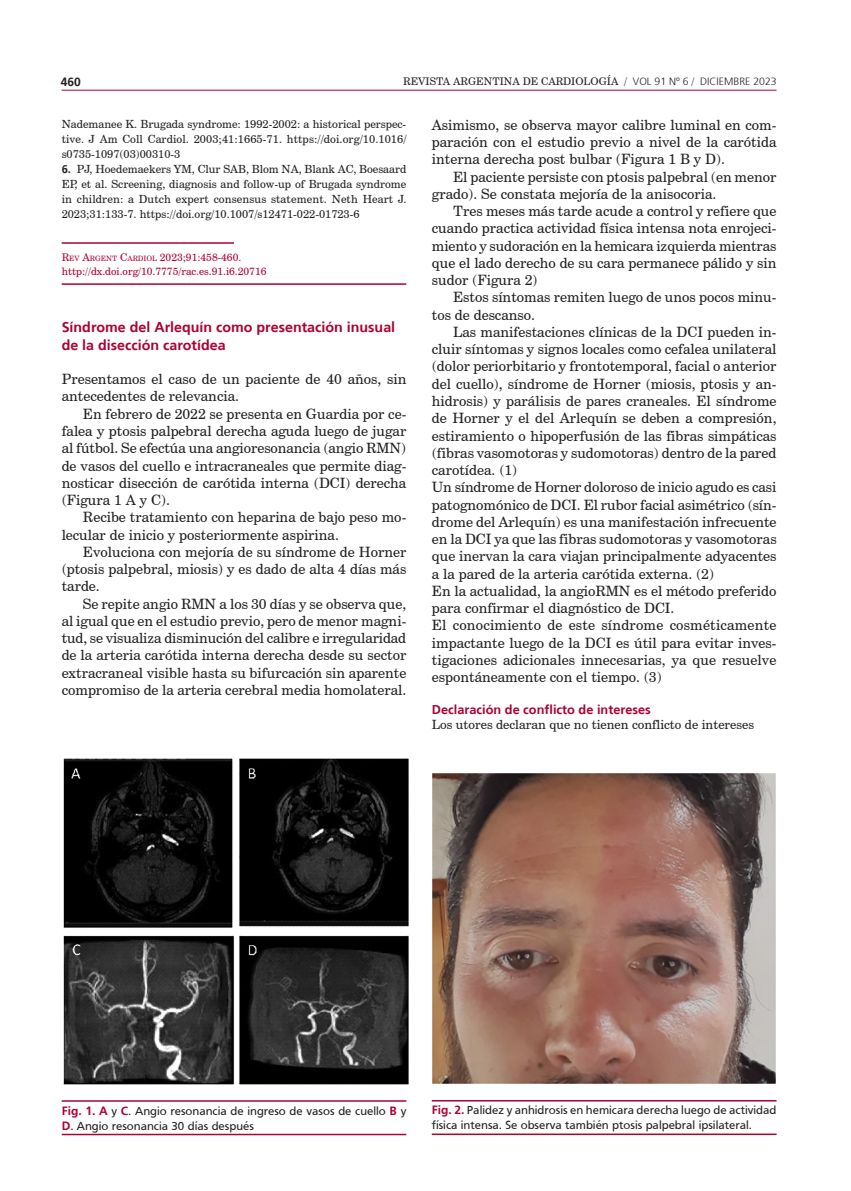
<style>
.page{position:relative;width:851px;height:1191px;background:#fff}
.page>*{position:absolute;margin:0;border:0;box-sizing:border-box;transform-origin:0 0}
.texto{font:14.25px/17.2px "Century Schoolbook BT";color:#231f20;text-align:justify}
.texto1{font:14.25px/17.2px "Century Schoolbook BT";color:#231f20}
.subtit1n{font:700 14.25px/17.2px "Frutiger";color:#ab0333}
.texto3{font:12.75px "Century Schoolbook BT";color:#231f20}
.subtit2n{font:700 12.75px "Frutiger";color:#ab0333}
.epigrafe{font:12px/15px "Frutiger";color:#231f20}
.t1{font:700 12px "Frutiger";color:#231f20}
.bibliog{font:11.25px/15px "Century Schoolbook BT";color:#231f20;text-align:justify}
.pie_-_color{font:10.5px "Century Schoolbook BT";color:#ab0333}
.t2{font:10.5px "Century Schoolbook BT";color:#231f20}
.s1{font-family:"Frutiger";font-weight:300}
.s2{font-family:"Frutiger";font-weight:700}
.s3{font-style:inherit}
.s4{font-size:7.35px}
.s5{font-weight:700;color:#ab0333}
</style>
<div class="page">
<hr style="left:62px;top:90px;width:714px;height:1px;background:#ab0333">
<hr style="left:62px;top:283px;width:344px;height:2px;background:#ab0333">
<hr style="left:62px;top:242px;width:172px;height:2px;background:#ab0333">
<img style="left:63px;top:758px;width:346px;height:326px">
<hr style="left:62px;top:1100px;width:344px;height:1px;background:#ab0333">
<hr style="left:62px;top:1133px;width:344px;height:2px;background:#ab0333">
<img style="left:432px;top:773px;width:344px;height:311px">
<hr style="left:432px;top:1100px;width:344px;height:1px;background:#ab0333">
<hr style="left:432px;top:1133px;width:344px;height:2px;background:#ab0333">
<p class="t1" style="left:61px;top:75px;width:22px">460</p>
<p class="t2" style="left:403px;top:75px;width:375px">REVISTA ARGENTINA DE CARDIOLOGÍA / <span class="s1">VOL 91 Nº 6</span> / <span class="s1">DICIEMBRE 2023</span></p>
<p class="bibliog" style="left:62px;top:116px;width:346px">Nademanee K. Brugada syndrome: 1992-2002: a historical perspec&shy;tive. J Am Coll Cardiol. 2003;41:1665-71. https://doi.org/10.1016/ s0735-1097(03)00310-3</p>
<p class="bibliog" style="left:62px;top:161px;width:346px"><span class="s2">6.</span> PJ, Hoedemaekers YM, Clur SAB, Blom NA, Blank AC, Boesaard EP, et al. Screening, diagnosis and follow-up of Brugada syndrome in children: a Dutch expert consensus statement. Neth Heart J.<br>2023;31:133-7. https://doi.org/10.1007/s12471-022-01723-6</p>
<p class="pie_-_color" style="left:62px;top:251px;width:181px"><span class="s3">R</span><span class="s4">EV</span> <span class="s3">A</span><span class="s4">RGENT</span> <span class="s3">C</span><span class="s4">ARDIOL</span> 2023;91:458-460.</p>
<p class="pie_-_color" style="left:62px;top:264px;width:206px">http://dx.doi.org/10.7775/rac.es.91.i6.20716</p>
<p class="texto" style="left:432px;top:116px;width:346px">Asimismo, se observa mayor calibre luminal en com&shy;paración con el estudio previo a nivel de la carótida interna derecha post bulbar (Figura 1 B y D).</p>
<p class="texto" style="left:432px;top:168px;width:346px;text-indent:21px">El paciente persiste con ptosis palpebral (en menor grado). Se constata mejoría de la anisocoria.</p>
<p class="texto" style="left:432px;top:202px;width:346px;text-indent:21px">Tres meses más tarde acude a control y refiere que cuando practica actividad física intensa nota enrojeci&shy;miento y sudoración en la hemicara izquierda mientras que el lado derecho de su cara permanece pálido y sin sudor (Figura 2)</p>
<p class="texto" style="left:432px;top:288px;width:346px;text-indent:21px">Estos síntomas remiten luego de unos pocos minu&shy;tos de descanso.</p>
<p class="texto" style="left:432px;top:323px;width:346px;text-indent:21px">Las manifestaciones clínicas de la DCI pueden in&shy;cluir síntomas y signos locales como cefalea unilateral (dolor periorbitario y frontotemporal, facial o anterior del cuello), síndrome de Horner (miosis, ptosis y an&shy;hidrosis) y parálisis de pares craneales. El síndrome de Horner y el del Arlequín se deben a compresión, estiramiento o hipoperfusión de las fibras simpáticas (fibras vasomotoras y sudomotoras) dentro de la pared carotídea. (1)</p>
<p class="texto1" style="left:432px;top:478px;width:346px;text-align:justify">Un síndrome de Horner doloroso de inicio agudo es casi patognomónico de DCI. El rubor facial asimétrico (sín&shy;drome del Arlequín) es una manifestación infrecuente en la DCI ya que las fibras sudomotoras y vasomotoras que inervan la cara viajan principalmente adyacentes a la pared de la arteria carótida externa. (2)</p>
<p class="texto1" style="left:432px;top:582px;width:346px">En la actualidad, la angioRMN es el método preferido para confirmar el diagnóstico de DCI.</p>
<p class="texto1" style="left:432px;top:616px;width:346px;text-align:justify">El conocimiento de este síndrome cosméticamente impactante luego de la DCI es útil para evitar inves&shy;tigaciones adicionales innecesarias, ya que resuelve espontáneamente con el tiempo. (3)</p>
<p class="subtit2n" style="left:432px;top:702px;width:220px">Declaración de conflicto de intereses</p>
<p class="texto3" style="left:432px;top:717px;width:323px">Los utores declaran que no tienen conflicto de intereses</p>
<p class="subtit1n" style="left:62px;top:319px;width:335px">Síndrome del Arlequín como presentación inusual de la disección carotídea</p>
<p class="texto1" style="left:62px;top:370px;width:346px">Presentamos el caso de un paciente de 40 años, sin antecedentes de relevancia.</p>
<p class="texto" style="left:62px;top:405px;width:346px;text-indent:21px">En febrero de 2022 se presenta en Guardia por ce&shy;falea y ptosis palpebral derecha aguda luego de jugar al fútbol. Se efectúa una angioresonancia (angio RMN) de vasos del cuello e intracraneales que permite diag&shy;nosticar disección de carótida interna (DCI) derecha (Figura 1 A y C).</p>
<p class="texto" style="left:62px;top:508px;width:346px;text-indent:21px">Recibe tratamiento con heparina de bajo peso mo&shy;lecular de inicio y posteriormente aspirina.</p>
<p class="texto" style="left:62px;top:543px;width:346px;text-indent:21px">Evoluciona con mejoría de su síndrome de Horner (ptosis palpebral, miosis) y es dado de alta 4 días más tarde.</p>
<p class="texto" style="left:62px;top:594px;width:346px;text-indent:21px">Se repite angio RMN a los 30 días y se observa que, al igual que en el estudio previo, pero de menor magni&shy;tud, se visualiza disminución del calibre e irregularidad de la arteria carótida interna derecha desde su sector extracraneal visible hasta su bifurcación sin aparente compromiso de la arteria cerebral media homolateral.</p>
<p class="epigrafe" style="left:62px;top:1102px;width:346px"><span class="s5">Fig. 1. A</span> y <span class="s5">C</span>. Angio resonancia de ingreso de vasos de cuello <span class="s5">B</span> y<br><span class="s5">D</span>. Angio resonancia 30 días después</p>
<p class="epigrafe" style="left:432px;top:1102px;width:346px"><span class="s5">Fig. 2.</span> Palidez y anhidrosis en hemicara derecha luego de actividad física intensa. Se observa también ptosis palpebral ipsilateral.</p>
</div>
